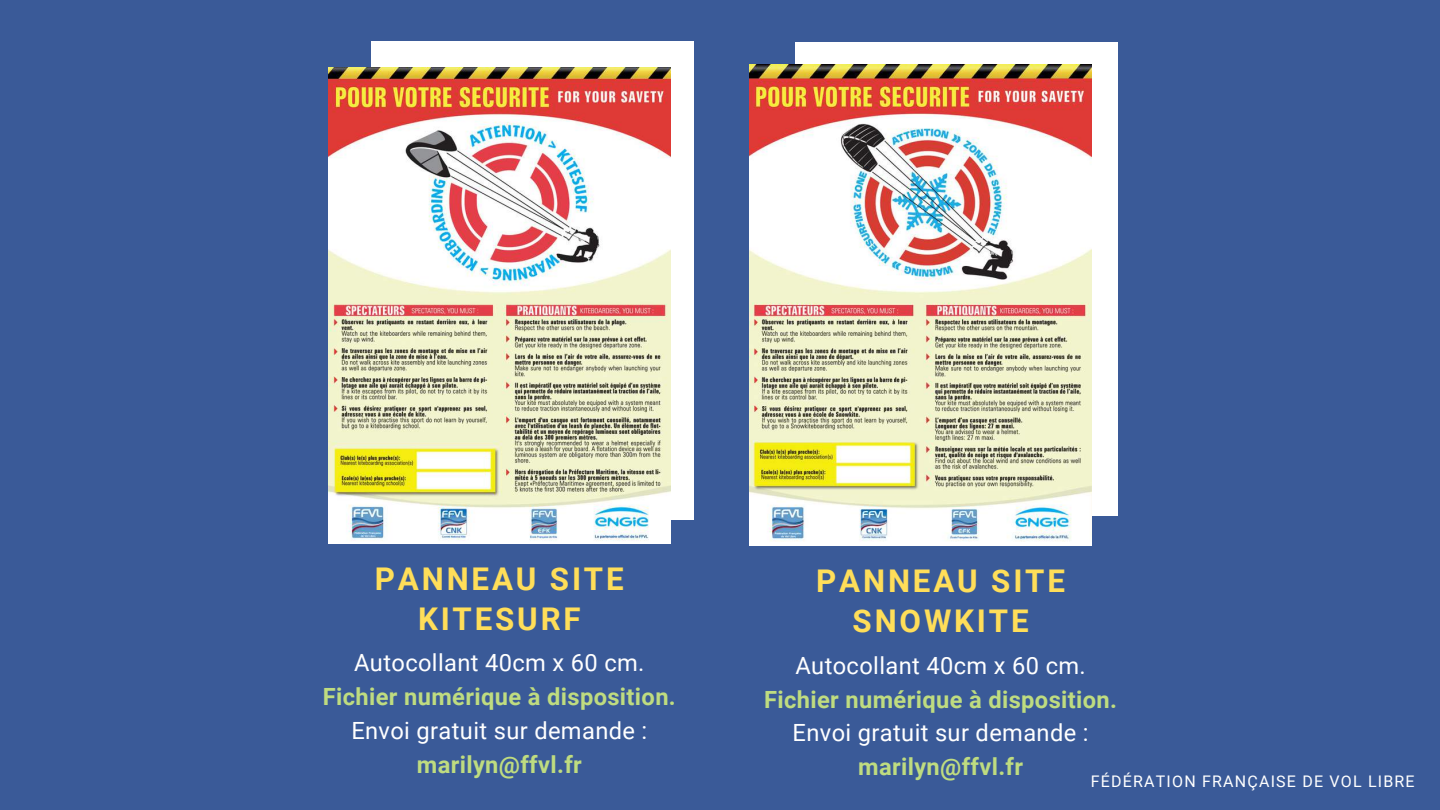
<style>
.page{position:relative;width:1440px;height:810px;background:#3a5a98}
.page>*{position:absolute;margin:0;border:0;box-sizing:border-box;transform-origin:0 0}
.t1{font:700 31.3px/40.6px "Roboto";letter-spacing:.09em;color:#ffde59;text-align:center}
.t2{font:23.7px "Roboto";letter-spacing:.015em;color:#fff}
.t3{font:700 23.7px "Roboto";letter-spacing:.015em;color:#bfdc80}
.t4{font:16px "Roboto";letter-spacing:.075em;color:#fff}
</style>
<div class="page">
<div style="left:371px;top:41px;width:323px;height:479px;background:#fff"></div>
<img style="left:329px;top:68px;width:341px;height:475px">
<div style="left:795px;top:42px;width:323px;height:474px;background:#fff"></div>
<img style="left:750px;top:65px;width:341px;height:481px">
<h1 class="t1" style="left:375px;top:559px;width:250px">PANNEAU SITE<br>KITESURF</h1>
<p class="t2" style="left:354px;top:650px;width:292px">Autocollant 40cm x 60 cm.</p>
<p class="t3" style="left:323px;top:683px;width:355px">Fichier numérique à disposition.</p>
<p class="t2" style="left:351px;top:717px;width:297px">Envoi gratuit sur demande :</p>
<p class="t3" style="left:417px;top:751px;width:166px">marilyn@ffvl.fr</p>
<h1 class="t1" style="left:816px;top:561px;width:250px">PANNEAU SITE<br>SNOWKITE</h1>
<p class="t2" style="left:795px;top:652px;width:292px">Autocollant 40cm x 60 cm.</p>
<p class="t3" style="left:764px;top:686px;width:355px">Fichier numérique à disposition.</p>
<p class="t2" style="left:793px;top:720px;width:297px">Envoi gratuit sur demande :</p>
<p class="t3" style="left:858px;top:753px;width:166px">marilyn@ffvl.fr</p>
<p class="t4" style="left:1091px;top:772px;width:325px">FÉDÉRATION FRANÇAISE DE VOL LIBRE</p>
</div>
